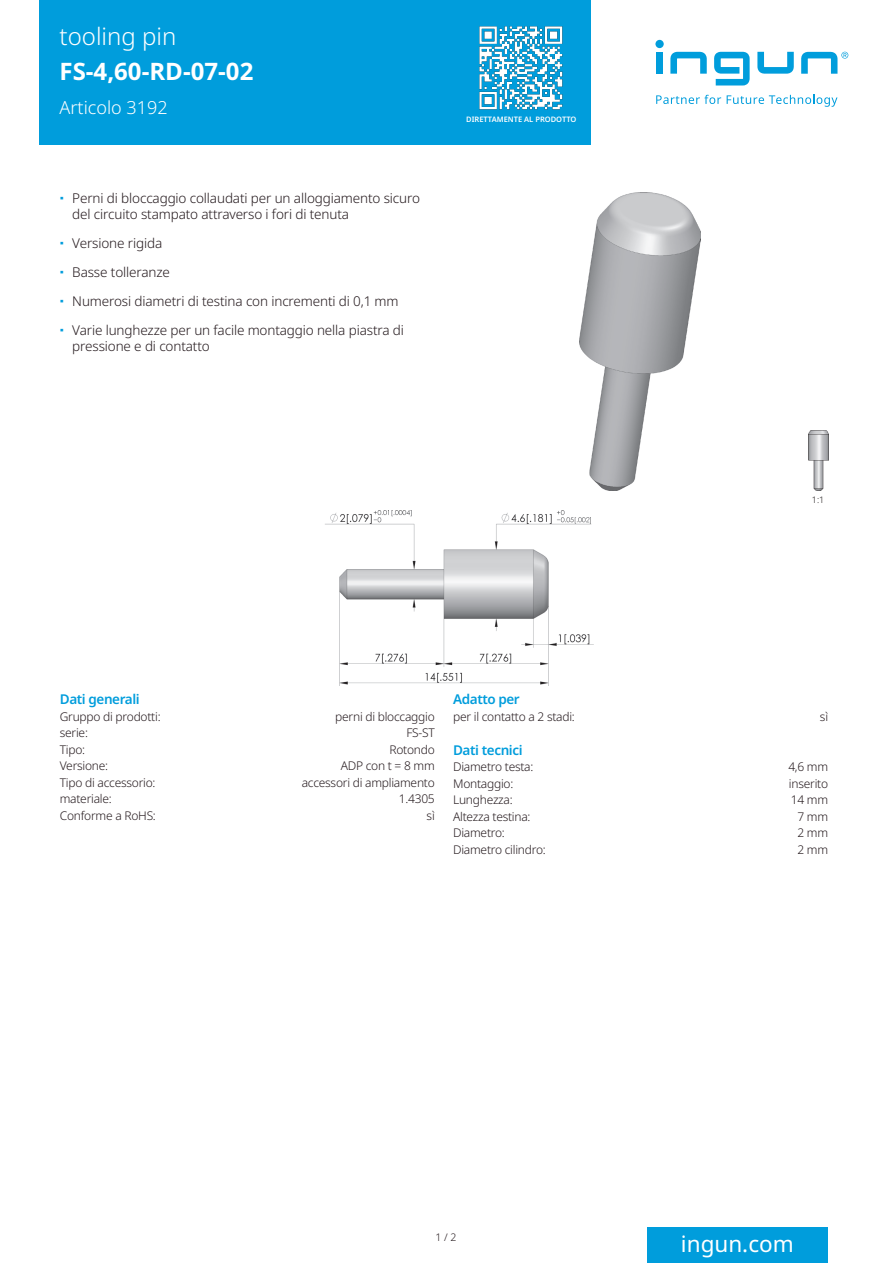
<style>
.page{position:relative;width:893px;height:1263px;background:#fff}
.page>*{position:absolute;margin:0;border:0;box-sizing:border-box;transform-origin:0 0}
.t1{font:700 24px "Noto Sans";color:#fff}
.t2{font:300 24px "Noto Sans";color:#fff}
.t3{font:22.5px "Noto Sans";color:#fff}
.t4{font:300 18px "Noto Sans";color:#fff}
.t5{font:300 13.5px/29px "Noto Sans";letter-spacing:-.01em;color:#23181c}
.t6{font:600 13.5px "Noto Sans";letter-spacing:-.03em;color:#009ddc}
.t7{font:300 12px "Noto Sans";letter-spacing:-.02em;color:#23181c}
.t8{font:300 10.5px "Noto Sans";color:#23181c}
.t9{font:300 9px "Noto Sans";color:#231f20}
.t10{font:600 7.5px "Noto Sans";color:#fff}
</style>
<div class="page">
<div style="left:40px;top:0;width:551px;height:145px;background:#009ddc"></div>
<div style="left:647px;top:1228px;width:181px;height:35px;background:#009ddc"></div>
<img style="left:480px;top:27px;width:83px;height:83px">
<div style="left:656px;top:52px;width:7px;height:22px;background:#009ddc"></div>
<svg style="left:670px;top:52px;width:37px;height:22px"></svg>
<svg style="left:714px;top:52px;width:36px;height:34px"></svg>
<svg style="left:757px;top:52px;width:37px;height:22px"></svg>
<div style="left:655px;top:40px;width:9px;height:8px;background:#009ddc;border-radius:50%"></div>
<svg style="left:801px;top:52px;width:47px;height:22px"></svg>
<svg style="left:656px;top:95px;width:65px;height:9px"></svg>
<svg style="left:727px;top:95px;width:110px;height:12px"></svg>
<img style="left:325px;top:511px;width:269px;height:174px">
<img style="left:580px;top:193px;width:121px;height:297px">
<img style="left:808px;top:431px;width:20px;height:59px">
<h1 class="t2" style="left:60px;top:23px;width:118px">tooling pin</h1>
<h1 class="t1" style="left:60px;top:57px;width:195px">FS-4,60-RD-07-02</h1>
<h3 class="t4" style="left:60px;top:97px;width:110px">Articolo 3192</h3>
<p class="t5" style="left:72px;top:190px;width:349px;line-height:16.2px">Perni di bloccaggio collaudati per un alloggiamento sicuro del circuito stampato attraverso i fori di tenuta</p>
<p class="t5" style="left:72px;top:229px;width:333px">Versione rigida<br>Basse tolleranze<br>Numerosi diametri di testina con incrementi di 0,1 mm Varie lunghezze per un facile montaggio nella piastra di</p>
<p class="t5" style="left:72px;top:332px;width:139px">pressione e di contatto</p>
<p class="t10" style="left:466px;top:115px;width:112px">DIRETTAMENTE AL PRODOTTO</p>
<p class="t9" style="left:812px;top:495px;width:14px">1:1</p>
<p class="t6" style="left:60px;top:691px;width:82px">Dati generali</p>
<p class="t7" style="left:60px;top:709px;width:102px">Gruppo di prodotti:</p>
<p class="t7" style="left:335px;top:709px;width:101px">perni di bloccaggio</p>
<p class="t7" style="left:60px;top:726px;width:30px">serie:</p>
<p class="t7" style="left:406px;top:726px;width:30px">FS-ST</p>
<p class="t7" style="left:60px;top:742px;width:27px">Tipo:</p>
<p class="t7" style="left:389px;top:742px;width:47px">Rotondo</p>
<p class="t7" style="left:60px;top:759px;width:50px">Versione:</p>
<p class="t7" style="left:341px;top:759px;width:96px">ADP con t = 8 mm</p>
<p class="t7" style="left:60px;top:775px;width:97px">Tipo di accessorio:</p>
<p class="t7" style="left:302px;top:775px;width:135px">accessori di ampliamento</p>
<p class="t7" style="left:60px;top:792px;width:54px">materiale:</p>
<p class="t7" style="left:399px;top:792px;width:37px">1.4305</p>
<p class="t7" style="left:60px;top:808px;width:98px">Conforme a RoHS:</p>
<p class="t7" style="left:427px;top:808px;width:10px">sì</p>
<p class="t6" style="left:453px;top:691px;width:68px">Adatto per</p>
<p class="t7" style="left:453px;top:709px;width:123px">per il contatto a 2 stadi:</p>
<p class="t7" style="left:820px;top:709px;width:10px">sì</p>
<p class="t6" style="left:453px;top:742px;width:71px">Dati tecnici</p>
<p class="t7" style="left:453px;top:760px;width:82px">Diametro testa:</p>
<p class="t7" style="left:788px;top:760px;width:41px">4,6 mm</p>
<p class="t7" style="left:453px;top:776px;width:62px">Montaggio:</p>
<p class="t7" style="left:789px;top:776px;width:41px">inserito</p>
<p class="t7" style="left:453px;top:793px;width:61px">Lunghezza:</p>
<p class="t7" style="left:791px;top:793px;width:39px">14 mm</p>
<p class="t7" style="left:453px;top:809px;width:79px">Altezza testina:</p>
<p class="t7" style="left:797px;top:809px;width:32px">7 mm</p>
<p class="t7" style="left:453px;top:826px;width:53px">Diametro:</p>
<p class="t7" style="left:797px;top:826px;width:32px">2 mm</p>
<p class="t7" style="left:453px;top:842px;width:94px">Diametro cilindro:</p>
<p class="t7" style="left:797px;top:842px;width:32px">2 mm</p>
<p class="t8" style="left:435px;top:1231px;width:23px">1 / 2</p>
<h2 class="t3" style="left:681px;top:1231px;width:114px">ingun.com</h2>
</div>
